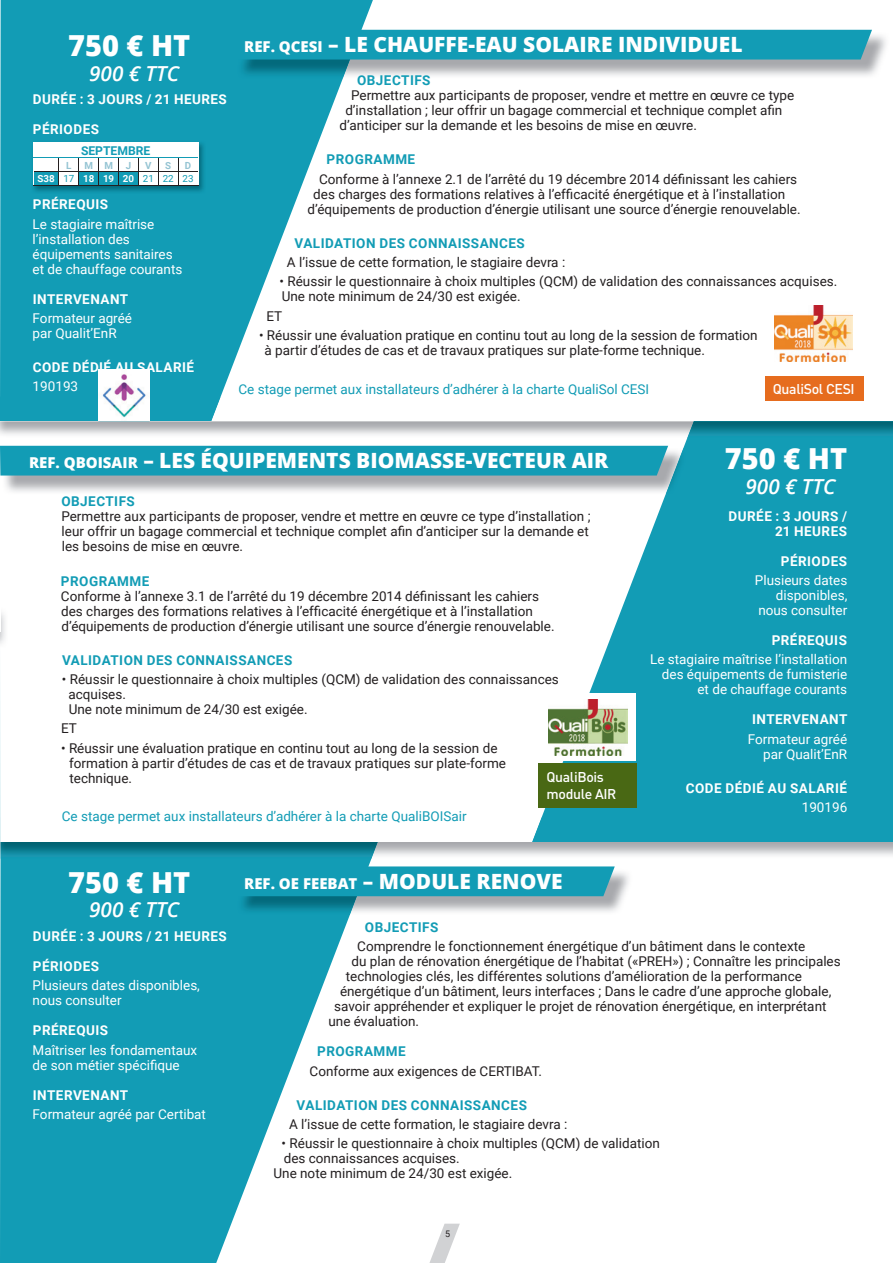
<style>
.page{position:relative;width:893px;height:1263px;background:#fff}
.page>*{position:absolute;margin:0;border:0;box-sizing:border-box;transform-origin:0 0}
.t1{font:800 28.95px "Open Sans";color:#fff}
.t2{font:800 21px "Open Sans";color:#fff}
.t3{font:italic 600 20.7px "Open Sans";color:#fff}
.t4{font:500 14.1px/16.8px "DIN Pro";letter-spacing:-.025em;color:#fff}
.t5{font:13.5px/15px "Roboto";color:#231f20}
.t6{font:13.5px/15px "Roboto";color:#fff}
.t7{font:700 13.5px/15px "Roboto";letter-spacing:.035em;color:#fff;text-align:right}
.t8{font:700 13.5px "Roboto";letter-spacing:.035em;color:#129cb5}
.t9{font:13.5px "Roboto";color:#129cb5}
.t10{font:700 12.15px "Roboto";color:#129cb5}
.t11{font:500 11.1px "DIN Pro";letter-spacing:-.025em;color:#fff}
.t12{font:700 9.75px/14px "Roboto";color:#fff;text-align:right}
.t13{font:700 9.75px "Roboto";color:#95c4d3}
.t14{font:9px "Roboto";color:#231f20}
.s1{color:#95c4d3}
.s2{font-weight:400;color:#129cb5}
.s3{font-size:15px}
</style>
<div class="page">
<svg style="left:0;top:0;width:373px;height:396px;fill:#129cb5"></svg>
<svg style="left:1px;top:859px;width:371px;height:404px;fill:#129cb5"></svg>
<svg style="left:532px;top:438px;width:361px;height:379px;fill:#129cb5"></svg>
<hr style="left:0;top:631px;width:1px;height:632px;background:#129cb5">
<svg style="left:0;top:631px;width:1px;height:17px"></svg>
<img style="left:687px;top:421px;width:206px;height:17px">
<svg style="left:0;top:396px;width:864px;height:25px"></svg>
<hr style="left:694px;top:421px;width:199px;height:1px;background:#129cb5">
<img style="left:1px;top:842px;width:377px;height:17px">
<img style="left:0;top:842px;width:1px;height:17px">
<svg style="left:0;top:817px;width:893px;height:25px"></svg>
<img style="left:99px;top:370px;width:51px;height:51px">
<img style="left:237px;top:60px;width:124px;height:18px">
<div style="left:234px;top:30px;width:638px;height:30px;background:#129cb5"></div>
<img style="left:367px;top:872px;width:262px;height:43px">
<img style="left:237px;top:896px;width:130px;height:19px">
<div style="left:234px;top:866px;width:381px;height:30px;background:#129cb5"></div>
<img style="left:3px;top:475px;width:663px;height:19px">
<img style="left:666px;top:448px;width:20px;height:46px">
<div style="left:0;top:446px;width:668px;height:29px;background:#129cb5"></div>
<div style="left:541px;top:694px;width:94px;height:67px;background:#fff"></div>
<img style="left:549px;top:699px;width:78px;height:56px">
<div style="left:539px;top:763px;width:98px;height:45px;background:#496814"></div>
<img style="left:774px;top:305px;width:78px;height:56px">
<div style="left:765px;top:376px;width:98px;height:25px;background:#e66c1e"></div>
<svg style="left:429px;top:1224px;width:31px;height:39px"></svg>
<img style="left:32px;top:140px;width:174px;height:53px">
<svg style="left:33px;top:142px;width:166px;height:44px"></svg>
<h1 class="t1" style="left:68px;top:24px;width:124px">750 € HT</h1>
<h3 class="t3" style="left:89px;top:59px;width:92px">900 € TTC</h3>
<p class="t7" style="left:33px;top:92px;width:196px">DURÉE : 3 JOURS / 21 HEURES</p>
<p class="t7" style="left:33px;top:122px;width:68px">PÉRIODES</p>
<p class="t10" style="left:81px;top:142px;width:71px">SEPTEMBRE</p>
<p class="t13" style="left:66px;top:158px;width:7px">L</p>
<p class="t13" style="left:84px;top:158px;width:30px">M M</p>
<p class="t13" style="left:126px;top:158px;width:7px">J</p>
<p class="t13" style="left:145px;top:158px;width:8px">V</p>
<p class="t13" style="left:165px;top:158px;width:8px">S</p>
<p class="t12" style="left:38px;top:158px;width:158px"><span class="s1">D<br></span>S38 <span class="s2">17</span> 18 19 20 <span class="s2">21 22 23</span></p>
<p class="t7" style="left:33px;top:197px;width:77px">PRÉREQUIS</p>
<p class="t6" style="left:33px;top:216px;width:151px">Le stagiaire maîtrise l’installation des équipements sanitaires et de chauffage courants</p>
<p class="t7" style="left:33px;top:291px;width:97px">INTERVENANT</p>
<p class="t6" style="left:33px;top:310px;width:101px">Formateur agréé par Qualit’EnR</p>
<p class="t7" style="left:33px;top:359px;width:163px">CODE DÉDIÉ AU SALARIÉ</p>
<p class="t6" style="left:33px;top:379px;width:47px">190193</p>
<h2 class="t2" style="left:244px;top:29px;width:500px"><span class="s3">REF. QCESI</span> – LE CHAUFFE-EAU SOLAIRE INDIVIDUEL</h2>
<p class="t8" style="left:357px;top:71px;width:75px">OBJECTIFS</p>
<p class="t5" style="left:351px;top:87px;width:445px">Permettre aux participants de proposer, vendre et mettre en œuvre ce type</p>
<p class="t5" style="left:345px;top:102px;width:439px">d’installation ; leur offrir un bagage commercial et technique complet afin</p>
<p class="t5" style="left:340px;top:117px;width:359px">d’anticiper sur la demande et les besoins de mise en œuvre.</p>
<p class="t8" style="left:327px;top:150px;width:90px">PROGRAMME</p>
<p class="t5" style="left:319px;top:171px;width:480px">Conforme à l’annexe 2.1 de l’arrêté du 19 décembre 2014 définissant les cahiers</p>
<p class="t5" style="left:313px;top:186px;width:473px">des charges des formations relatives à l’efficacité énergétique et à l’installation</p>
<p class="t5" style="left:307px;top:201px;width:495px">d’équipements de production d’énergie utilisant une source d’énergie renouvelable.</p>
<p class="t8" style="left:295px;top:234px;width:232px">VALIDATION DES CONNAISSANCES</p>
<p class="t5" style="left:287px;top:254px;width:280px">A l’issue de cette formation, le stagiaire devra :</p>
<p class="t5" style="left:280px;top:274px;width:559px">• Réussir le questionnaire à choix multiples (QCM) de validation des connaissances acquises.<br>Une note minimum de 24/30 est exigée.</p>
<p class="t5" style="left:266px;top:308px;width:17px">ET</p>
<p class="t5" style="left:265px;top:327px;width:495px;text-indent:-5px">• Réussir une évaluation pratique en continu tout au long de la session de formation à partir d’études de cas et de travaux pratiques sur plate-forme technique.</p>
<p class="t9" style="left:238px;top:379px;width:412px">Ce stage permet aux installateurs d’adhérer à la charte QualiSol CESI</p>
<p class="t4" style="left:773px;top:380px;width:83px">QualiSol CESI</p>
<h2 class="t2" style="left:29px;top:444px;width:581px"><span class="s3">REF. QBOISAIR</span> – LES ÉQUIPEMENTS BIOMASSE-VECTEUR AIR</h2>
<p class="t8" style="left:61px;top:492px;width:75px">OBJECTIFS</p>
<p class="t5" style="left:61px;top:508px;width:531px">Permettre aux participants de proposer, vendre et mettre en œuvre ce type d’installation ; leur offrir un bagage commercial et technique complet afin d’anticiper sur la demande et les besoins de mise en œuvre.</p>
<p class="t8" style="left:61px;top:571px;width:90px">PROGRAMME</p>
<p class="t5" style="left:61px;top:588px;width:495px">Conforme à l’annexe 3.1 de l’arrêté du 19 décembre 2014 définissant les cahiers des charges des formations relatives à l’efficacité énergétique et à l’installation d’équipements de production d’énergie utilisant une source d’énergie renouvelable.</p>
<p class="t8" style="left:62px;top:651px;width:232px">VALIDATION DES CONNAISSANCES</p>
<p class="t5" style="left:69px;top:671px;width:492px;text-indent:-7px">• Réussir le questionnaire à choix multiples (QCM) de validation des connaissances acquises.<br>Une note minimum de 24/30 est exigée.</p>
<p class="t5" style="left:61px;top:720px;width:17px">ET</p>
<p class="t5" style="left:69px;top:740px;width:438px;text-indent:-8px">• Réussir une évaluation pratique en continu tout au long de la session de formation à partir d’études de cas et de travaux pratiques sur plate-forme technique.</p>
<p class="t9" style="left:62px;top:807px;width:406px">Ce stage permet aux installateurs d’adhérer à la charte QualiBOISair</p>
<p class="t4" style="left:546px;top:768px;width:71px">QualiBois module AIR</p>
<h1 class="t1" style="left:68px;top:860px;width:124px">750 € HT</h1>
<h3 class="t3" style="left:89px;top:896px;width:92px">900 € TTC</h3>
<h2 class="t2" style="left:244px;top:865px;width:320px"><span class="s3">REF. OE FEEBAT</span> – MODULE RENOVE</h2>
<h1 class="t1" style="left:725px;top:436px;width:124px">750 € HT</h1>
<h3 class="t3" style="left:745px;top:472px;width:92px">900 € TTC</h3>
<p class="t7" style="left:729px;top:508px;width:120px">DURÉE : 3 JOURS /<br>21 HEURES</p>
<p class="t7" style="left:781px;top:553px;width:68px">PÉRIODES</p>
<p class="t6" style="left:755px;top:572px;width:94px;text-align:right">Plusieurs dates disponibles, nous consulter</p>
<p class="t7" style="left:772px;top:632px;width:77px">PRÉREQUIS</p>
<p class="t6" style="left:650px;top:651px;width:199px;text-align:right">Le stagiaire maîtrise l’installation des équipements de fumisterie et de chauffage courants</p>
<p class="t7" style="left:752px;top:711px;width:97px">INTERVENANT</p>
<p class="t6" style="left:748px;top:731px;width:101px;text-align:right">Formateur agréé par Qualit’EnR</p>
<p class="t7" style="left:686px;top:780px;width:163px">CODE DÉDIÉ AU SALARIÉ</p>
<p class="t6" style="left:802px;top:799px;width:47px">190196</p>
<p class="t4" style="left:773px;top:448px;width:72px">module AIR</p>
<p class="t11" style="left:673px;top:656px;width:43px">sanitaire</p>
<p class="t7" style="left:33px;top:928px;width:196px">DURÉE : 3 JOURS / 21 HEURES</p>
<p class="t7" style="left:33px;top:958px;width:68px">PÉRIODES</p>
<p class="t6" style="left:33px;top:977px;width:169px">Plusieurs dates disponibles, nous consulter</p>
<p class="t7" style="left:33px;top:1022px;width:77px">PRÉREQUIS</p>
<p class="t6" style="left:33px;top:1042px;width:166px">Maîtriser les fondamentaux de son métier spécifique</p>
<p class="t7" style="left:33px;top:1087px;width:97px">INTERVENANT</p>
<p class="t6" style="left:33px;top:1106px;width:175px">Formateur agréé par Certibat</p>
<p class="t8" style="left:365px;top:918px;width:75px">OBJECTIFS</p>
<p class="t5" style="left:357px;top:939px;width:449px">Comprendre le fonctionnement énergétique d’un bâtiment dans le contexte</p>
<p class="t5" style="left:351px;top:954px;width:491px">du plan de rénovation énergétique de l’habitat («PREH») ; Connaître les principales</p>
<p class="t5" style="left:346px;top:969px;width:458px">technologies clés, les différentes solutions d’amélioration de la performance</p>
<p class="t5" style="left:340px;top:984px;width:493px">énergétique d’un bâtiment, leurs interfaces ; Dans le cadre d’une approche globale,</p>
<p class="t5" style="left:334px;top:999px;width:494px">savoir appréhender et expliquer le projet de rénovation énergétique, en interprétant</p>
<p class="t5" style="left:328px;top:1014px;width:92px">une évaluation.</p>
<p class="t8" style="left:317px;top:1042px;width:90px">PROGRAMME</p>
<p class="t5" style="left:310px;top:1063px;width:234px">Conforme aux exigences de CERTIBAT.</p>
<p class="t8" style="left:297px;top:1096px;width:232px">VALIDATION DES CONNAISSANCES</p>
<p class="t5" style="left:289px;top:1116px;width:280px">A l’issue de cette formation, le stagiaire devra :</p>
<p class="t5" style="left:282px;top:1136px;width:380px">• Réussir le questionnaire à choix multiples (QCM) de validation</p>
<p class="t5" style="left:284px;top:1150px;width:178px">des connaissances acquises.</p>
<p class="t5" style="left:273px;top:1165px;width:240px">Une note minimum de 24/30 est exigée.</p>
<p class="t14" style="left:445px;top:1228px;width:7px">5</p>
</div>
